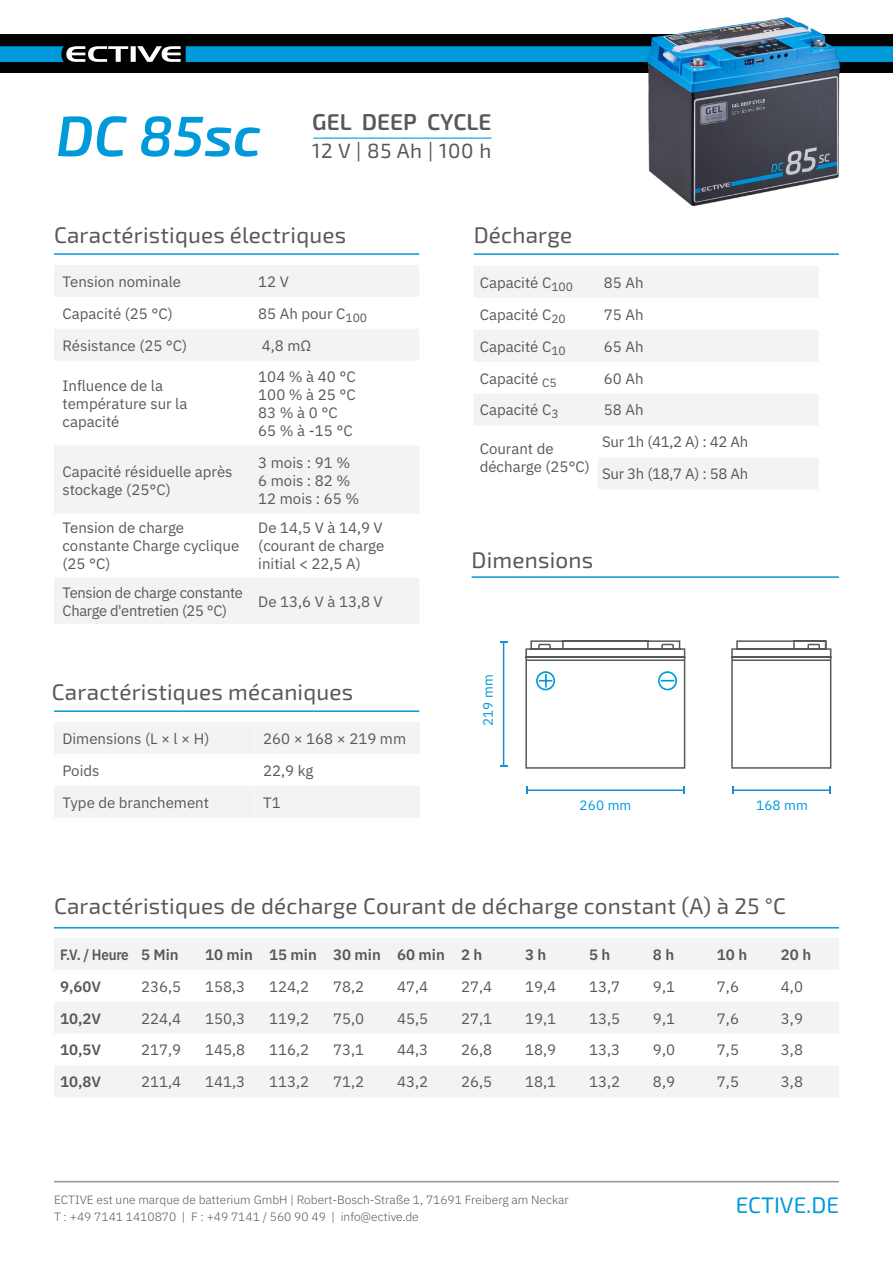
<style>
.page{position:relative;width:893px;height:1263px;background:#fff}
.page>*{position:absolute;margin:0;border:0;box-sizing:border-box;transform-origin:0 0}
.Modellbezeichnung{font:italic 600 56.7px "Exo 2";color:#009ada}
.Produktbezeichnung{font:600 22.95px "Exo 2";color:#57585a}
.t1{font:22.5px "Exo 2";letter-spacing:.01em;color:#57585a}
.t2{font:22.5px "Exo 2";color:#009ada}
.Haupteigenschaften{font:20.55px "Exo 2";letter-spacing:.03em;color:#57585a}
.Tabelle-Inhalt{font:15px/32px "IBM Plex Sans";color:#57585a}
.Tabelle-Inhalt-2{font:15px/18px "IBM Plex Sans";letter-spacing:-.02em;color:#57585a}
.Tabelle-Header{font:600 15px "IBM Plex Sans";color:#57585a}
.Tabelle-Header-2{font:600 15px "IBM Plex Sans";color:#57585a;scale:.9 1}
.Maße{font:13.5px "IBM Plex Sans";letter-spacing:.01em;color:#009ada}
.t3{font:300 12px/16.5px "IBM Plex Sans";color:#57585a}
</style>
<div class="page">
<div style="left:0;top:35px;width:893px;height:38px;background:#000"></div>
<svg style="left:0;top:46px;width:181px;height:16px"></svg>
<div style="left:186px;top:46px;width:707px;height:16px;background:#009ada"></div>
<svg style="left:54px;top:265px;width:196px;height:359px"></svg>
<hr style="left:54px;top:253px;width:365px;height:2px;background:#009ada">
<hr style="left:54px;top:927px;width:785px;height:1px;background:#009ada">
<hr style="left:472px;top:576px;width:367px;height:2px;background:#009ada">
<hr style="left:54px;top:710px;width:365px;height:2px;background:#009ada">
<hr style="left:474px;top:253px;width:365px;height:2px;background:#009ada">
<svg style="left:474px;top:266px;width:124px;height:159px"></svg>
<hr style="left:54px;top:1181px;width:785px;height:1px;background:#939598">
<svg style="left:250px;top:265px;width:169px;height:359px"></svg>
<svg style="left:54px;top:722px;width:365px;height:96px"></svg>
<hr style="left:313px;top:138px;width:178px;height:1px;background:#009ada">
<svg style="left:598px;top:266px;width:220px;height:223px;fill:#f2f3f4"></svg>
<svg style="left:54px;top:938px;width:785px;height:159px;fill:#f2f3f4"></svg>
<img style="left:647px;top:17px;width:192px;height:190px">
<hr style="left:527px;top:789px;width:157px;height:2px;background:#1c8ece">
<svg style="left:683px;top:786px;width:2px;height:8px"></svg>
<svg style="left:731px;top:640px;width:101px;height:129px"></svg>
<hr style="left:733px;top:789px;width:97px;height:2px;background:#1c8ece">
<svg style="left:829px;top:786px;width:2px;height:8px"></svg>
<hr style="left:503px;top:642px;width:1px;height:124px;background:#1c8ece">
<svg style="left:525px;top:640px;width:161px;height:129px"></svg>
<p class="Modellbezeichnung" style="left:56px;top:102px;width:207px">DC 85sc</p>
<p class="Produktbezeichnung" style="left:312px;top:108px;width:181px">GEL DEEP CYCLE</p>
<p class="Haupteigenschaften" style="left:312px;top:138px;width:181px">12 V | 85 Ah | 100 h</p>
<h3 class="t1" style="left:54px;top:222px;width:294px">Caractéristiques électriques</h3>
<p class="Tabelle-Inhalt" style="left:63px;top:264px;width:126px">Tension nominale<br>Capacité (25 °C)<br>Résistance (25 °C)</p>
<p class="Tabelle-Inhalt" style="left:63px;top:375px;width:126px;line-height:18px">Influence de la température sur la capacité</p>
<p class="Tabelle-Inhalt" style="left:63px;top:461px;width:172px;line-height:18px">Capacité résiduelle après stockage (25°C)</p>
<p class="Tabelle-Inhalt" style="left:63px;top:518px;width:178px;line-height:18px">Tension de charge constante Charge cyclique (25 °C)</p>
<p class="Tabelle-Inhalt-2" style="left:63px;top:582px;width:182px">Tension de charge constante<br>Charge d'entretien (25 °C)</p>
<p class="Tabelle-Inhalt" style="left:258px;top:264px;width:32px">12 V</p>
<p class="Tabelle-Inhalt" style="left:258px;top:296px;width:110px">85 Ah pour C<sub>100</sub></p>
<p class="Tabelle-Inhalt" style="left:262px;top:328px;width:51px">4,8 mΩ</p>
<p class="Tabelle-Inhalt" style="left:258px;top:359px;width:99px">104 % à 40 °C</p>
<p class="Tabelle-Inhalt" style="left:258px;top:377px;width:99px">100 % à 25 °C</p>
<p class="Tabelle-Inhalt" style="left:258px;top:395px;width:81px">83 % à 0 °C</p>
<p class="Tabelle-Inhalt" style="left:258px;top:413px;width:96px">65 % à -15 °C</p>
<p class="Tabelle-Inhalt" style="left:258px;top:445px;width:93px">3 mois : 91 %</p>
<p class="Tabelle-Inhalt" style="left:258px;top:463px;width:93px">6 mois : 82 %</p>
<p class="Tabelle-Inhalt" style="left:258px;top:481px;width:102px">12 mois : 65 %</p>
<p class="Tabelle-Inhalt" style="left:258px;top:518px;width:127px;line-height:18px;text-align:justify">De 14,5 V à 14,9 V (courant de charge initial &lt; 22,5 A)</p>
<p class="Tabelle-Inhalt" style="left:258px;top:584px;width:126px">De 13,6 V à 13,8 V</p>
<h3 class="t1" style="left:52px;top:679px;width:303px">Caractéristiques mécaniques</h3>
<p class="Tabelle-Inhalt" style="left:63px;top:721px;width:148px">Dimensions (L × l × H)<br>Poids<br>Type de branchement</p>
<p class="Tabelle-Inhalt" style="left:263px;top:721px;width:144px">260 × 168 × 219 mm</p>
<p class="Tabelle-Inhalt" style="left:263px;top:753px;width:52px">22,9 kg</p>
<p class="Tabelle-Inhalt" style="left:263px;top:785px;width:19px">T1</p>
<h3 class="t1" style="left:474px;top:221px;width:100px">Décharge</h3>
<p class="Tabelle-Inhalt" style="left:480px;top:265px;width:95px">Capacité C<sub>100<br></sub>Capacité C<sub>20<br></sub>Capacité C<sub>10<br></sub>Capacité <sub>C5<br></sub>Capacité C<sub>3</sub></p>
<p class="Tabelle-Inhalt" style="left:480px;top:439px;width:112px;line-height:18px">Courant de décharge (25°C)</p>
<p class="Tabelle-Inhalt" style="left:604px;top:265px;width:41px">85 Ah</p>
<p class="Tabelle-Inhalt" style="left:604px;top:297px;width:41px">75 Ah</p>
<p class="Tabelle-Inhalt" style="left:604px;top:329px;width:41px">65 Ah</p>
<p class="Tabelle-Inhalt" style="left:604px;top:361px;width:41px">60 Ah</p>
<p class="Tabelle-Inhalt" style="left:604px;top:393px;width:41px">58 Ah</p>
<p class="Tabelle-Inhalt-2" style="left:602px;top:432px;width:148px">Sur 1h (41,2 A) : 42 Ah</p>
<p class="Tabelle-Inhalt-2" style="left:602px;top:464px;width:148px">Sur 3h (18,7 A) : 58 Ah</p>
<h3 class="t1" style="left:472px;top:546px;width:123px">Dimensions</h3>
<p class="Maße" style="left:478px;top:726px;width:53px;rotate:-90deg">219 mm</p>
<p class="Maße" style="left:580px;top:795px;width:53px">260 mm</p>
<p class="Maße" style="left:756px;top:795px;width:53px">168 mm</p>
<h3 class="t1" style="left:54px;top:893px;width:734px">Caractéristiques de décharge Courant de décharge constant (A) à 25 °C</h3>
<p class="Tabelle-Header-2" style="left:60px;top:943px;width:78px">F.V. / Heure</p>
<p class="Tabelle-Header" style="left:141px;top:943px;width:39px">5 Min</p>
<p class="Tabelle-Header" style="left:205px;top:943px;width:49px">10 min</p>
<p class="Tabelle-Header" style="left:269px;top:943px;width:49px">15 min</p>
<p class="Tabelle-Header" style="left:333px;top:943px;width:49px">30 min</p>
<p class="Tabelle-Header" style="left:397px;top:943px;width:49px">60 min</p>
<p class="Tabelle-Header" style="left:461px;top:943px;width:23px">2 h</p>
<p class="Tabelle-Header" style="left:525px;top:943px;width:23px">3 h</p>
<p class="Tabelle-Header" style="left:589px;top:943px;width:23px">5 h</p>
<p class="Tabelle-Header" style="left:653px;top:943px;width:23px">8 h</p>
<p class="Tabelle-Header" style="left:717px;top:943px;width:32px">10 h</p>
<p class="Tabelle-Header" style="left:781px;top:943px;width:32px">20 h</p>
<p class="Tabelle-Header" style="left:60px;top:974px;width:43px">9,60V</p>
<p class="Tabelle-Inhalt" style="left:141px;top:969px;width:42px">236,5</p>
<p class="Tabelle-Inhalt" style="left:205px;top:969px;width:42px">158,3</p>
<p class="Tabelle-Inhalt" style="left:269px;top:969px;width:42px">124,2</p>
<p class="Tabelle-Inhalt" style="left:333px;top:969px;width:33px">78,2</p>
<p class="Tabelle-Inhalt" style="left:397px;top:969px;width:33px">47,4</p>
<p class="Tabelle-Inhalt" style="left:461px;top:969px;width:33px">27,4</p>
<p class="Tabelle-Inhalt" style="left:525px;top:969px;width:33px">19,4</p>
<p class="Tabelle-Inhalt" style="left:589px;top:969px;width:33px">13,7</p>
<p class="Tabelle-Inhalt" style="left:653px;top:969px;width:24px">9,1</p>
<p class="Tabelle-Inhalt" style="left:717px;top:969px;width:24px">7,6</p>
<p class="Tabelle-Inhalt" style="left:781px;top:969px;width:24px">4,0</p>
<p class="Tabelle-Header" style="left:60px;top:1006px;width:43px">10,2V</p>
<p class="Tabelle-Inhalt" style="left:141px;top:1001px;width:42px">224,4</p>
<p class="Tabelle-Inhalt" style="left:205px;top:1001px;width:42px">150,3</p>
<p class="Tabelle-Inhalt" style="left:269px;top:1001px;width:42px">119,2</p>
<p class="Tabelle-Inhalt" style="left:333px;top:1001px;width:33px">75,0</p>
<p class="Tabelle-Inhalt" style="left:397px;top:1001px;width:33px">45,5</p>
<p class="Tabelle-Inhalt" style="left:461px;top:1001px;width:33px">27,1</p>
<p class="Tabelle-Inhalt" style="left:525px;top:1001px;width:33px">19,1</p>
<p class="Tabelle-Inhalt" style="left:589px;top:1001px;width:33px">13,5</p>
<p class="Tabelle-Inhalt" style="left:653px;top:1001px;width:24px">9,1</p>
<p class="Tabelle-Inhalt" style="left:717px;top:1001px;width:24px">7,6</p>
<p class="Tabelle-Inhalt" style="left:781px;top:1001px;width:24px">3,9</p>
<p class="Tabelle-Header" style="left:60px;top:1038px;width:43px">10,5V</p>
<p class="Tabelle-Inhalt" style="left:141px;top:1033px;width:42px">217,9</p>
<p class="Tabelle-Inhalt" style="left:205px;top:1033px;width:42px">145,8</p>
<p class="Tabelle-Inhalt" style="left:269px;top:1033px;width:42px">116,2</p>
<p class="Tabelle-Inhalt" style="left:333px;top:1033px;width:33px">73,1</p>
<p class="Tabelle-Inhalt" style="left:397px;top:1033px;width:33px">44,3</p>
<p class="Tabelle-Inhalt" style="left:461px;top:1033px;width:33px">26,8</p>
<p class="Tabelle-Inhalt" style="left:525px;top:1033px;width:33px">18,9</p>
<p class="Tabelle-Inhalt" style="left:589px;top:1033px;width:33px">13,3</p>
<p class="Tabelle-Inhalt" style="left:653px;top:1033px;width:24px">9,0</p>
<p class="Tabelle-Inhalt" style="left:717px;top:1033px;width:24px">7,5</p>
<p class="Tabelle-Inhalt" style="left:781px;top:1033px;width:24px">3,8</p>
<p class="Tabelle-Header" style="left:60px;top:1070px;width:43px">10,8V</p>
<p class="Tabelle-Inhalt" style="left:141px;top:1065px;width:42px">211,4</p>
<p class="Tabelle-Inhalt" style="left:205px;top:1065px;width:42px">141,3</p>
<p class="Tabelle-Inhalt" style="left:269px;top:1065px;width:42px">113,2</p>
<p class="Tabelle-Inhalt" style="left:333px;top:1065px;width:33px">71,2</p>
<p class="Tabelle-Inhalt" style="left:397px;top:1065px;width:33px">43,2</p>
<p class="Tabelle-Inhalt" style="left:461px;top:1065px;width:33px">26,5</p>
<p class="Tabelle-Inhalt" style="left:525px;top:1065px;width:33px">18,1</p>
<p class="Tabelle-Inhalt" style="left:589px;top:1065px;width:33px">13,2</p>
<p class="Tabelle-Inhalt" style="left:653px;top:1065px;width:24px">8,9</p>
<p class="Tabelle-Inhalt" style="left:717px;top:1065px;width:24px">7,5</p>
<p class="Tabelle-Inhalt" style="left:781px;top:1065px;width:24px">3,8</p>
<p class="t3" style="left:54px;top:1191px;width:516px">ECTIVE est une marque de batterium GmbH | Robert-Bosch-Straße 1, 71691 Freiberg am Neckar<br>T : +49 7141 1410870 | F : +49 7141 / 560 90 49 | info@ective.de</p>
<h3 class="t2" style="left:736px;top:1192px;width:105px">ECTIVE.DE</h3>
</div>
